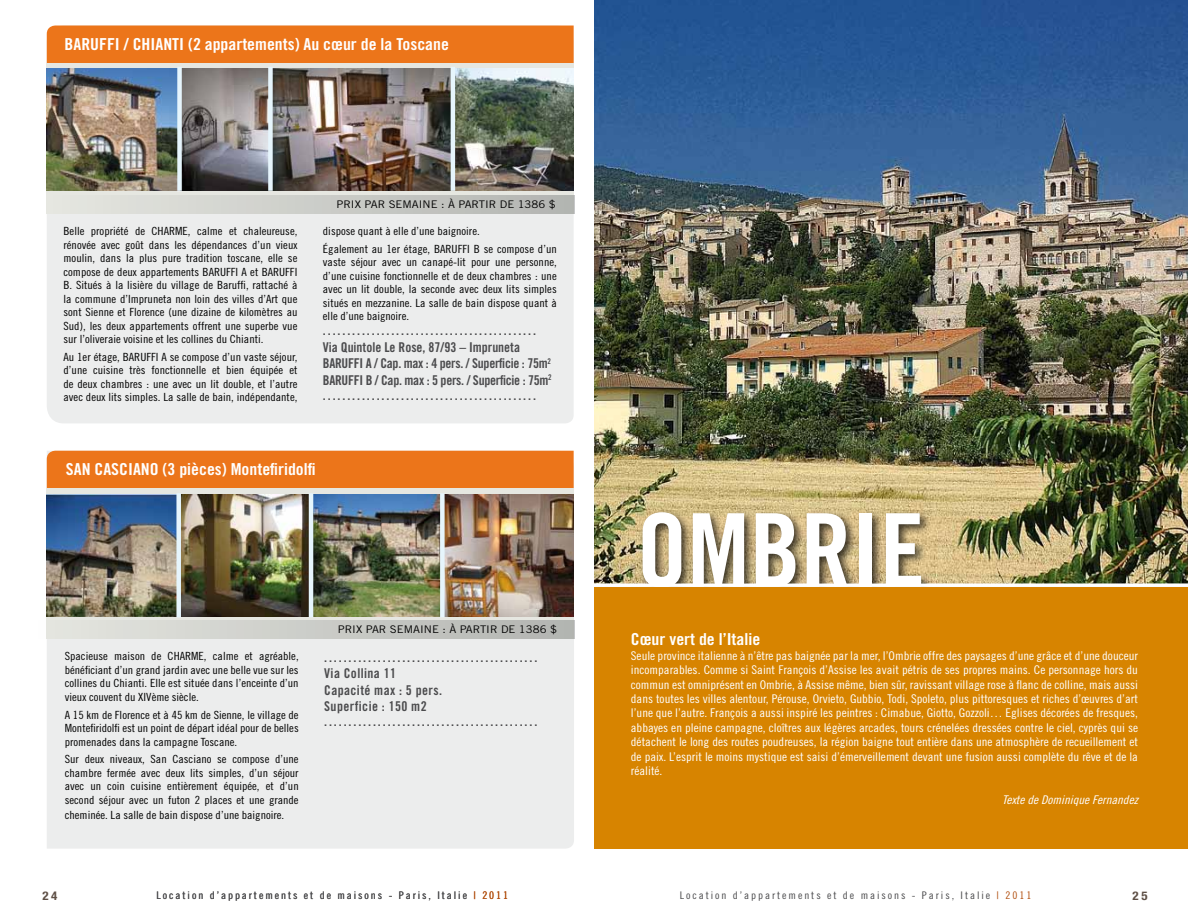
<style>
.page{position:relative;width:1188px;height:918px;background:#fff}
.page>*{position:absolute;margin:0;border:0;box-sizing:border-box;transform-origin:0 0}
.t1{font:101.85px "Trade Gothic Bold Cond Twenty";color:#fff}
.t2{font:16.5px "Trade Gothic Bold Cond Twenty";color:#fff;scale:1.08 1}
.t3{font:13.5px/16.5px "Trade Gothic Bold Cond Twenty";letter-spacing:-.02em;color:#4b4b4d}
.t4{font:13.5px/16.5px "Trade Gothic Bold Cond Twenty";letter-spacing:.03em;color:#4b4b4d}
.t5{font:13.5px "Trade Gothic Bold Cond Twenty";color:#4b4b4d}
.t6{font:12px/14.4px "Trade Gothic Cond Eighteen";color:#fff;text-align:justify;scale:1.08 1}
.t7{font:12px "Trade Gothic Cond Eighteen Obl";color:#fff;scale:1.08 1}
.t8{font:700 condensed 12px "Helvetica Neue";color:#5e4f45;scale:1.08 1}
.t9{font:11.25px/13.5px "Trade Gothic Cond Eighteen";color:#000;text-align:justify;scale:1.08 1}
.t10{font:10.5px "Trade Gothic Cond Eighteen";letter-spacing:.17em;color:#4b4b4d;scale:1.08 1}
.t11{font:10.5px "Trade Gothic";color:#000;scale:1.08 1}
.s1{color:#b14f0f}
</style>
<div class="page">
<div style="left:47px;top:214px;width:527px;height:209px;background:#eceded"></div>
<div style="left:47px;top:26px;width:527px;height:37px;background:#ec751a"></div>
<div style="left:47px;top:639px;width:527px;height:210px;background:#eceded"></div>
<div style="left:47px;top:451px;width:527px;height:37px;background:#ec751a"></div>
<div style="left:47px;top:63px;width:527px;height:151px;background:#e6e7e1"></div>
<svg style="left:47px;top:488px;width:527px;height:133px;background:#d8d8d1"></svg>
<div style="left:47px;top:196px;width:527px;height:18px;background:linear-gradient(to right,#e6e7e1,#b2b4b1)"></div>
<div style="left:31px;top:621px;width:543px;height:18px;background:linear-gradient(to right,#e9e9e4,#b1b3b0)"></div>
<div style="left:177px;top:68px;width:5px;height:124px;background:#eceded"></div>
<img style="left:594px;top:0;width:594px;height:584px">
<div style="left:639px;top:508px;width:295px;height:92px;background:#000;opacity:.75"></div>
<img style="left:445px;top:494px;width:129px;height:122px">
<img style="left:313px;top:494px;width:127px;height:122px">
<img style="left:181px;top:494px;width:128px;height:122px">
<img style="left:46px;top:494px;width:130px;height:122px">
<img style="left:455px;top:68px;width:118px;height:123px">
<img style="left:273px;top:68px;width:178px;height:123px">
<svg style="left:182px;top:68px;width:86px;height:123px;background:#797476"></svg>
<img style="left:46px;top:68px;width:131px;height:123px">
<div style="left:177px;top:67px;width:5px;height:124px;background:#e6f5fc"></div>
<div style="left:268px;top:67px;width:5px;height:124px;background:#e6f5fc"></div>
<hr style="left:451px;top:67px;width:4px;height:124px;background:#e6f5fc">
<div style="left:440px;top:493px;width:5px;height:124px;background:#e6f5fc"></div>
<hr style="left:309px;top:493px;width:4px;height:124px;background:#e6f5fc">
<div style="left:176px;top:493px;width:5px;height:124px;background:#e6f5fc"></div>
<div style="left:594px;top:587px;width:594px;height:261px;background:#d78400"></div>
<hr style="left:594px;top:584px;width:594px;height:3px;background:#fff">
<h2 class="t2" style="left:65px;top:34px;width:71px">BARUFFI / CHIA</h2>
<h2 class="t2" style="left:163px;top:34px;width:266px">NTI (2 appartements) Au cœur de la Toscane</h2>
<p class="t9" style="left:64px;top:224px;width:218px">Belle propriété de CHARME, calme et chaleureuse, rénovée avec goût dans les dépendances d’un vieux moulin, dans la plus pure tradition toscane, elle se compose de deux appartements BARUFFI A et BARUFFI B. Situés à la lisière du village de Baruffi, rattaché à la commune d’Impruneta non loin des villes d’Art que sont Sienne et Florence (une dizaine de kilomètres au Sud), les deux appartements offrent une superbe vue sur l’oliveraie voisine et les collines du Chianti.</p>
<p class="t9" style="left:64px;top:350px;width:218px">Au 1er étage, BARUFFI A se compose d’un vaste séjour, d’une cuisine très fonctionnelle et bien équipée et de deux chambres : une avec un lit double, et l’autre avec deux lits simples. La salle de bain, indépendante,</p>
<p class="t11" style="left:337px;top:198px;width:204px">PRIX PAR SEMAINE : À PARTIR DE 1386 $</p>
<p class="t9" style="left:323px;top:222px;width:218px;line-height:17.7px">dispose quant à elle d’une baignoire.<br>Également au 1er étage, BARUFFI B se compose d’un</p>
<p class="t9" style="left:323px;top:256px;width:218px">vaste séjour avec un canapé-lit pour une personne, d’une cuisine fonctionnelle et de deux chambres : une avec un lit double, la seconde avec deux lits simples situés en mezzanine. La salle de bain dispose quant à elle d’une baignoire.</p>
<p class="t3" style="left:323px;top:322px;width:230px">............................................<br>Via Quintole Le Rose, 87/93 – Impruneta BARUFFI A / Cap. max : 4 pers. / Superficie : 75m<sup>2<br></sup>BARUFFI B / Cap. max : 5 pers. / Superficie : 75m<sup>2</sup></p>
<p class="t5" style="left:323px;top:387px;width:215px">............................................</p>
<h2 class="t2" style="left:66px;top:459px;width:35px">SA N CASCIA</h2>
<h2 class="t2" style="left:141px;top:459px;width:163px">NO (3 pièces) Montefiridolfi</h2>
<p class="t9" style="left:65px;top:650px;width:218px">Spacieuse maison de CHARME, calme et agréable, bénéficiant d’un grand jardin avec une belle vue sur les collines du Chianti. Elle est située dans l’enceinte d’un vieux couvent du XIVème siècle.</p>
<p class="t9" style="left:65px;top:708px;width:218px">A 15 km de Florence et à 45 km de Sienne, le village de Montefiridolfi est un point de départ idéal pour de belles promenades dans la campagne Toscane.</p>
<p class="t9" style="left:65px;top:753px;width:218px">Sur deux niveaux, San Casciano se compose d’une chambre fermée avec deux lits simples, d’un séjour avec un coin cuisine entièrement équipée, et d’un second séjour avec un futon 2 places et une grande</p>
<p class="t9" style="left:65px;top:808px;width:205px">cheminée. La salle de bain dispose d’une baignoire.</p>
<p class="t11" style="left:338px;top:623px;width:204px">PRIX PAR SEMAINE : À PARTIR DE 1386 $</p>
<p class="t4" style="left:324px;top:649px;width:215px">............................................<br>Via Collina 11<br>Capacité max : 5 pers.<br>Superficie : 150 m2</p>
<p class="t5" style="left:324px;top:713px;width:215px">............................................</p>
<h1 class="t1" style="left:637px;top:489px;width:290px">ombrie</h1>
<h2 class="t2" style="left:631px;top:629px;width:121px">Cœur vert de l’Italie</h2>
<p class="t6" style="left:631px;top:648px;width:471px">Seule province italienne à n’être pas baignée par la mer, l’Ombrie offre des paysages d’une grâce et d’une douceur incomparables. Comme si Saint François d’Assise les avait pétris de ses propres mains. Ce personnage hors du commun est omniprésent en Ombrie, à Assise même, bien sûr, ravissant village rose à flanc de colline, mais aussi dans toutes les villes alentour, Pérouse, Orvieto, Gubbio, Todi, Spoleto, plus pittoresques et riches d’œuvres d’art l’une que l’autre. François a aussi inspiré les peintres : Cimabue, Giotto, Gozzoli… Eglises décorées de fresques, abbayes en pleine campagne, cloîtres aux légères arcades, tours crénelées dressées contre le ciel, cyprès qui se détachent le long des routes poudreuses, la région baigne tout entière dans une atmosphère de recueillement et de paix. L’esprit le moins mystique est saisi d’émerveillement devant une fusion aussi complète du rêve et de la réalité.</p>
<p class="t7" style="left:1002px;top:792px;width:127px">Texte de Dominique Fernandez</p>
<p class="t8" style="left:42px;top:889px;width:16px">24</p>
<p class="t10" style="left:157px;top:889px;width:327px">Location d’appartements et de maisons - Paris, Italie <span class="s1">| 2011</span></p>
<p class="t10" style="left:680px;top:889px;width:327px">Location d’appartements et de maisons - Paris, Italie <span class="s1">| 2011</span></p>
<p class="t8" style="left:1132px;top:889px;width:16px">25</p>
</div>
